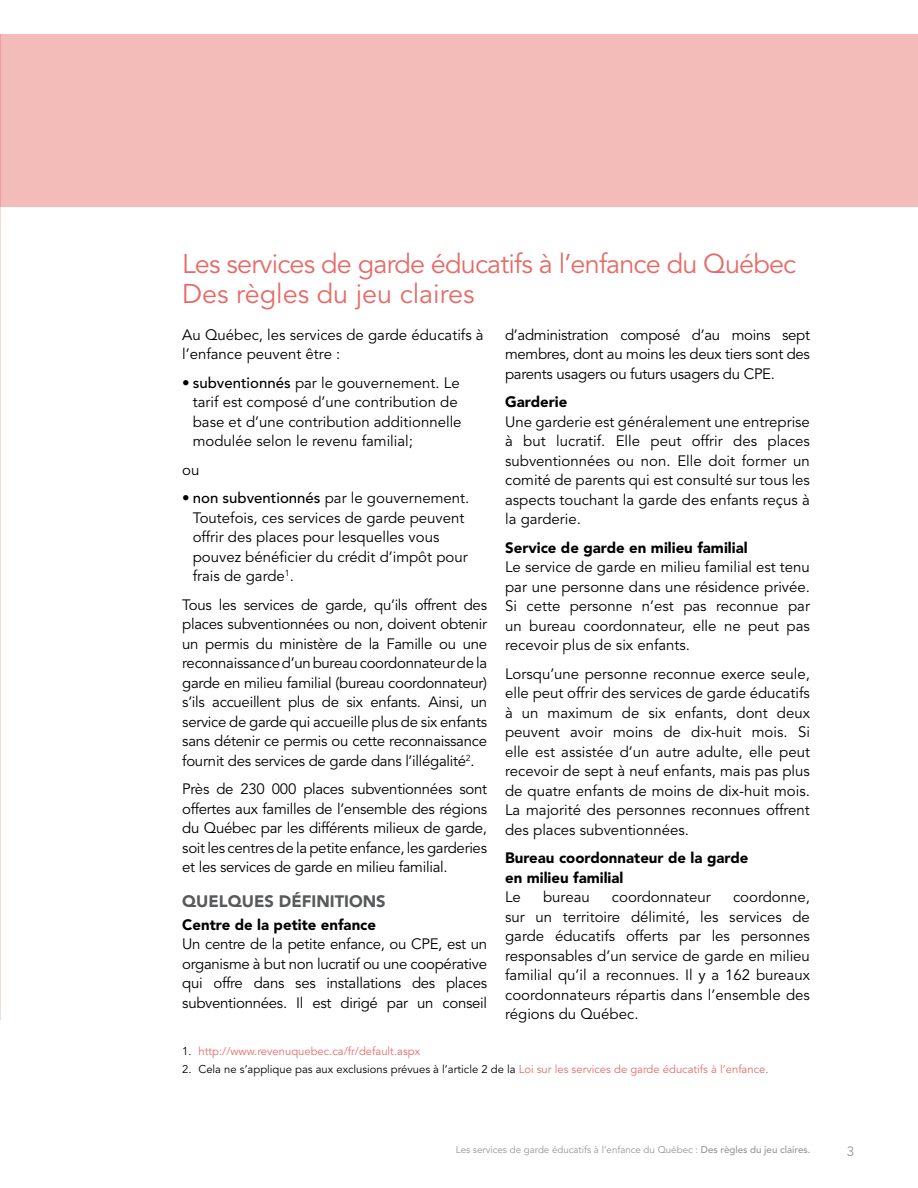
<style>
.page{position:relative;width:918px;height:1188px;background:#fff}
.page>*{position:absolute;margin:0;border:0;box-sizing:border-box;transform-origin:0 0}
.t1{font:27px/30px "Avenir LT Std";letter-spacing:-.03em;color:#e66b67}
.P3{font:900 16.5px "Avenir LT Std";color:#58595b}
.P1{font:15px/19.5px "Avenir LT Std";color:#000;text-align:justify}
.P4{font:900 15px/19.5px "Avenir LT Std";color:#000}
.P1-2{font:13.5px "Avenir LT Std";color:#939598}
.Note{font:11.25px "Avenir LT Std";color:#000}
.Note-2{font:11.25px "Avenir LT Std";color:#e66b67}
.t2{font:9.75px "Avenir LT Std";color:#939598}
.s1{font-weight:500}
.s2{color:#000}
.s3{color:#e66b67}
.s4{color:#00aeef}
</style>
<div class="page">
<div style="left:0;top:34px;width:918px;height:173px;background:#f3bcb8"></div>
<hr style="left:0;top:34px;width:1px;height:986px;background:#ea867e">
<h3 class="t1" style="left:182px;top:250px;width:616px">Les services de garde éducatifs à l’enfance du Québec<br>Des règles du jeu claires</h3>
<p class="P1" style="left:182px;top:325px;width:303px">Au Québec, les services de garde éducatifs à l’enfance peuvent être :</p>
<p class="P1" style="left:193px;top:373px;width:270px;text-align:left;text-indent:-10px"><span class="s1">• subventionnés</span> par le gouvernement. Le tarif est composé d’une contribution de base et d’une contribution additionnelle modulée selon le revenu familial;</p>
<p class="P1" style="left:182px;top:460px;width:19px">ou</p>
<p class="P1" style="left:193px;top:489px;width:278px;text-align:left;text-indent:-10px"><span class="s1">• non subventionnés</span> par le gouvernement.<br>Toutefois, ces services de garde peuvent offrir des places pour lesquelles vous pouvez bénéficier du crédit d’impôt pour frais de garde<sup>1</sup>.</p>
<p class="P1" style="left:182px;top:595px;width:306px">Tous les services de garde, qu’ils offrent des places subventionnées ou non, doivent obtenir un permis du ministère de la Famille ou une reconnaissance d’un bureau coordonnateur de la garde en milieu familial (bureau coordonnateur) s’ils accueillent plus de six enfants. Ainsi, un service de garde qui accueille plus de six enfants sans détenir ce permis ou cette reconnaissance fournit des services de garde dans l’illégalité<sup>2</sup>.</p>
<p class="P1" style="left:182px;top:780px;width:306px">Près de 230 000 places subventionnées sont offertes aux familles de l’ensemble des régions du Québec par les différents milieux de garde, soit les centres de la petite enfance, les garderies et les services de garde en milieu familial.</p>
<p class="P3" style="left:182px;top:892px;width:205px">QUELQUES DÉFINITIONS</p>
<p class="P4" style="left:182px;top:915px;width:195px">Centre de la petite enfance</p>
<p class="P1" style="left:182px;top:935px;width:306px">Un centre de la petite enfance, ou CPE, est un organisme à but non lucratif ou une coopérative qui offre dans ses installations des places subventionnées. Il est dirigé par un conseil</p>
<p class="P1" style="left:505px;top:325px;width:306px">d’administration composé d’au moins sept membres, dont au moins les deux tiers sont des parents usagers ou futurs usagers du CPE.</p>
<p class="P4" style="left:505px;top:392px;width:64px">Garderie</p>
<p class="P1" style="left:505px;top:412px;width:306px">Une garderie est généralement une entreprise à but lucratif. Elle peut offrir des places subventionnées ou non. Elle doit former un comité de parents qui est consulté sur tous les aspects touchant la garde des enfants reçus à la garderie.</p>
<p class="P4" style="left:505px;top:538px;width:244px">Service de garde en milieu familial</p>
<p class="P1" style="left:505px;top:558px;width:306px">Le service de garde en milieu familial est tenu par une personne dans une résidence privée.<br>Si cette personne n’est pas reconnue par un bureau coordonnateur, elle ne peut pas recevoir plus de six enfants.</p>
<p class="P1" style="left:505px;top:664px;width:306px">Lorsqu’une personne reconnue exerce seule, elle peut offrir des services de garde éducatifs à un maximum de six enfants, dont deux peuvent avoir moins de dix-huit mois. Si elle est assistée d’un autre adulte, elle peut recevoir de sept à neuf enfants, mais pas plus de quatre enfants de moins de dix-huit mois.<br>La majorité des personnes reconnues offrent des places subventionnées.</p>
<p class="P4" style="left:505px;top:848px;width:245px">Bureau coordonnateur de la garde en milieu familial</p>
<p class="P1" style="left:505px;top:888px;width:17px">Le</p>
<p class="P1" style="left:543px;top:888px;width:48px">bureau</p>
<p class="P1" style="left:612px;top:888px;width:100px">coordonnateur</p>
<p class="P1" style="left:505px;top:888px;width:306px;text-indent:228px">coordonne, sur un territoire délimité, les services de garde éducatifs offerts par les personnes responsables d’un service de garde en milieu familial qu’il a reconnues. Il y a 162 bureaux coordonnateurs répartis dans l’ensemble des régions du Québec.</p>
<p class="Note-2" style="left:182px;top:1045px;width:239px"><span class="s2">1.</span> http://www.revenuquebec.ca/fr/default.aspx</p>
<p class="Note" style="left:182px;top:1063px;width:588px">2. Cela ne s’applique pas aux exclusions prévues à l’article 2 de la <span class="s3">Loi sur les services de garde éducatifs à l’enfance</span><span class="s4">.</span></p>
<p class="t2" style="left:456px;top:1144px;width:356px">Les services de garde éducatifs à l’enfance du Québec : <span class="s1">Des règles du jeu claires.</span></p>
<p class="P1-2" style="left:847px;top:1144px;width:9px">3</p>
</div>
